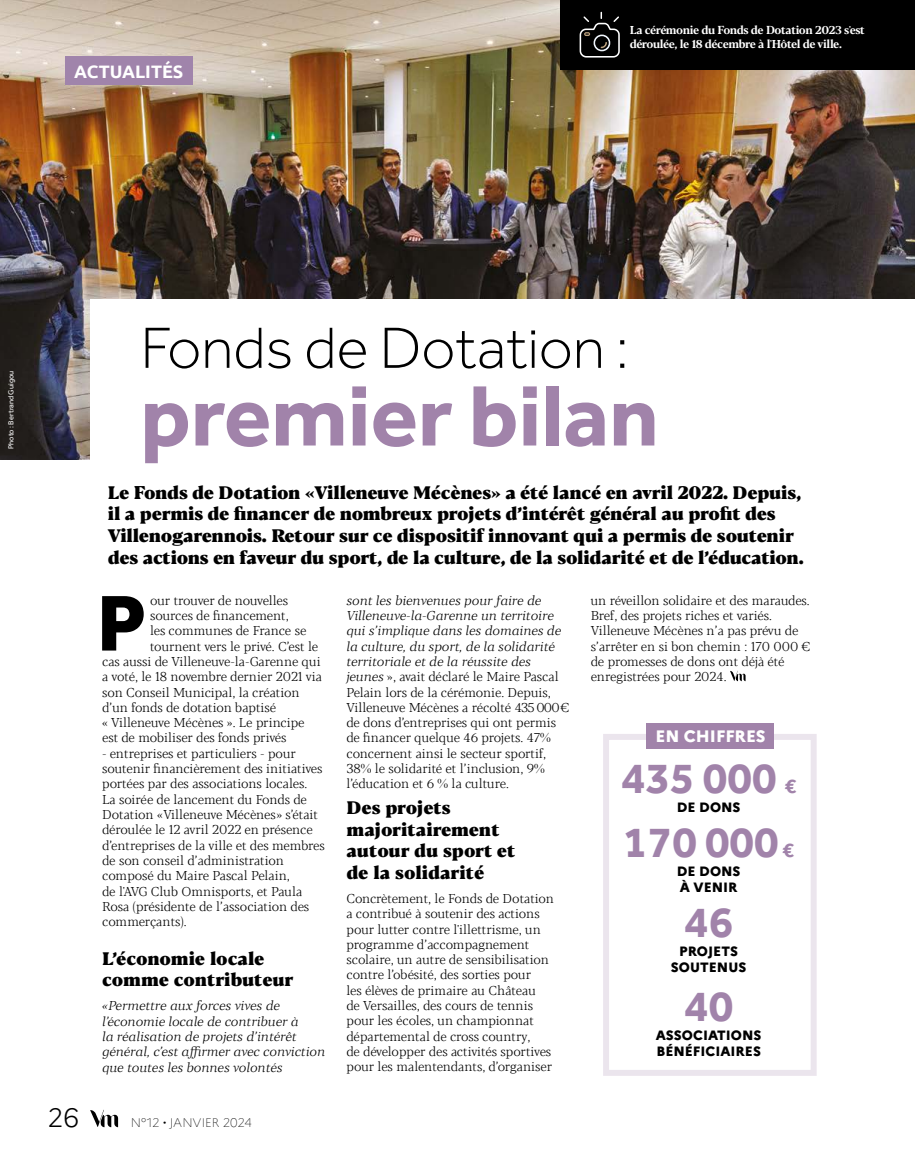
<style>
.page{position:relative;width:915px;height:1166px;background:#fff}
.page>*{position:absolute;margin:0;border:0;box-sizing:border-box;transform-origin:0 0}
.t1{font:700 88.5px "Effra";color:#a183aa}
.t2{font:800 81.6px "Effra";color:#000}
.t3{font:300 60px "Effra";color:#000}
.t4{font:700 45px "Effra";color:#a183aa}
.t5{font:300 26.4px "Marianne";color:#000}
.t6{font:800 18px/21.6px "Blacker Pro Text";letter-spacing:-.01em;color:#000}
.t7{font:700 18px "Ubuntu";color:#fff}
.t8{font:800 16.5px "Marianne";color:#fff}
.t9{font:800 13.5px/16.2px "Marianne";color:#000}
.t10{font:300 12.75px/15.3px "Blacker Pro Text";color:#000}
.t11{font:italic 300 12.75px/15.3px "Blacker Pro Text";color:#000}
.t12{font:300 12.75px "Blacker Pro Text";letter-spacing:-.02em;color:#000}
.t13{font:100 12.45px "Marianne";color:#000}
.t14{font:700 11.25px/13.5px "Blacker Pro Text";letter-spacing:-.04em;color:#fff}
.t15{font:7.5px "Effra";color:#fff}
.s1{font-style:italic}
.s2{font-size:21px}
</style>
<div class="page">
<img style="left:0;top:0;width:914px;height:459px">
<div style="left:90px;top:299px;width:824px;height:175px;background:#fff"></div>
<svg style="left:90px;top:1109px;width:28px;height:17px"></svg>
<svg style="left:730px;top:670px;width:15px;height:11px"></svg>
<div style="left:65px;top:57px;width:127px;height:28px;background:#a084ab"></div>
<div style="left:646px;top:723px;width:127px;height:25px;background:#a183aa"></div>
<div style="left:560px;top:0;width:354px;height:69px;background:#000"></div>
<svg style="left:579px;top:12px;width:40px;height:46px"></svg>
<h3 class="t7" style="left:74px;top:60px;width:111px">ACTUALITÉS</h3>
<p class="t14" style="left:629px;top:23px;width:236px">La cérémonie du Fonds de Dotation 2023 s'est déroulée, le 18 décembre à l'Hôtel de ville.</p>
<p class="t15" style="left:7px;top:448px;width:79px;rotate:-90deg">Photo : Bertrand Guigou</p>
<h3 class="t5" style="left:48px;top:1096px;width:33px">26</h3>
<h3 class="t3" style="left:140px;top:312px;width:489px">Fonds de Dotation :</h3>
<h1 class="t1" style="left:140px;top:363px;width:519px">premier bilan</h1>
<p class="t6" style="left:108px;top:480px;width:697px">Le Fonds de Dotation « Villeneuve Mécènes » a été lancé en avril 2022. Depuis, il a permis de financer de nombreux projets d’intérêt général au profit des Villenogarennois. Retour sur ce dispositif innovant qui a permis de soutenir des actions en faveur du sport, de la culture, de la solidarité et de l’éducation.</p>
<h2 class="t2" style="left:97px;top:572px;width:50px">P</h2>
<p class="t12" style="left:150px;top:592px;width:140px">our trouver de nouvelles</p>
<p class="t10" style="left:150px;top:607px;width:140px">sources de financement,</p>
<p class="t10" style="left:150px;top:622px;width:158px">les communes de France se</p>
<p class="t12" style="left:150px;top:638px;width:169px">tournent vers le privé. C’est le</p>
<p class="t10" style="left:102px;top:653px;width:220px">cas aussi de Villeneuve-la-Garenne qui</p>
<p class="t12" style="left:102px;top:668px;width:221px">a voté, le 18 novembre dernier 2021 via</p>
<p class="t10" style="left:102px;top:684px;width:199px">son Conseil Municipal, la création</p>
<p class="t10" style="left:102px;top:699px;width:176px">d’un fonds de dotation baptisé</p>
<p class="t10" style="left:102px;top:714px;width:204px">« Villeneuve Mécènes ». Le principe</p>
<p class="t10" style="left:102px;top:729px;width:186px">est de mobiliser des fonds privés</p>
<p class="t10" style="left:102px;top:745px;width:224px">- entreprises et particuliers - pour soutenir financièrement des initiatives portées par des associations locales.<br>La soirée de lancement du Fonds de Dotation « Villeneuve Mécènes » s’était déroulée le 12 avril 2022 en présence d’entreprises de la ville et des membres de son conseil d’administration composé du Maire Pascal Pelain,<br>de l'AVG Club Omnisports, et Paula Rosa (présidente de l’association des commerçants).</p>
<h3 class="t6" style="left:102px;top:945px;width:193px">L’économie locale comme contributeur</h3>
<p class="t11" style="left:102px;top:997px;width:224px">« Permettre aux forces vives de l’économie locale de contribuer à<br>la réalisation de projets d’intérêt général, c’est affirmer avec conviction que toutes les bonnes volontés</p>
<p class="t13" style="left:131px;top:1112px;width:122px">N°12 • JANVIER 2024</p>
<p class="t10" style="left:346px;top:592px;width:224px"><span class="s1">sont les bienvenues pour faire de Villeneuve-la-Garenne un territoire qui s’implique dans les domaines de la culture, du sport, de la solidarité territoriale et de la réussite des jeunes »</span>, avait déclaré le Maire Pascal Pelain lors de la cérémonie. Depuis, Villeneuve Mécènes a récolté 435 000 € de dons d’entreprises qui ont permis de financer quelque 46 projets. 47% concernent ainsi le secteur sportif, 38% le solidarité et l’inclusion, 9% l’éducation et 6 % la culture.</p>
<h3 class="t6" style="left:346px;top:795px;width:170px">Des projets majoritairement autour du sport et de la solidarité</h3>
<p class="t10" style="left:346px;top:890px;width:209px">Concrètement, le Fonds de Dotation a contribué à soutenir des actions pour lutter contre l'illettrisme, un programme d’accompagnement scolaire, un autre de sensibilisation contre l’obésité, des sorties pour<br>les élèves de primaire au Château<br>de Versailles, des cours de tennis pour les écoles, un championnat départemental de cross country,<br>de développer des activités sportives pour les malentendants, d’organiser</p>
<p class="t10" style="left:590px;top:592px;width:221px">un réveillon solidaire et des maraudes.<br>Bref, des projets riches et variés.<br>Villeneuve Mécènes n’a pas prévu de s’arrêter en si bon chemin : 170 000 € de promesses de dons ont déjà été enregistrées pour 2024.</p>
<p class="t8" style="left:655px;top:723px;width:112px">EN CHIFFRES</p>
<h3 class="t4" style="left:621px;top:750px;width:176px">435 000 <span class="s2">€</span></h3>
<p class="t9" style="left:676px;top:797px;width:65px">DE DONS</p>
<h3 class="t4" style="left:623px;top:814px;width:172px">170 000 <span class="s2">€</span></h3>
<p class="t9" style="left:676px;top:861px;width:65px">DE DONS<br>À VENIR</p>
<h3 class="t4" style="left:684px;top:895px;width:51px">46</h3>
<p class="t9" style="left:670px;top:941px;width:77px;text-align:center">PROJETS<br>SOUTENUS</p>
<h3 class="t4" style="left:684px;top:978px;width:51px">40</h3>
<p class="t9" style="left:655px;top:1025px;width:107px">ASSOCIATIONS<br>BÉNÉFICIAIRES</p>
</div>
